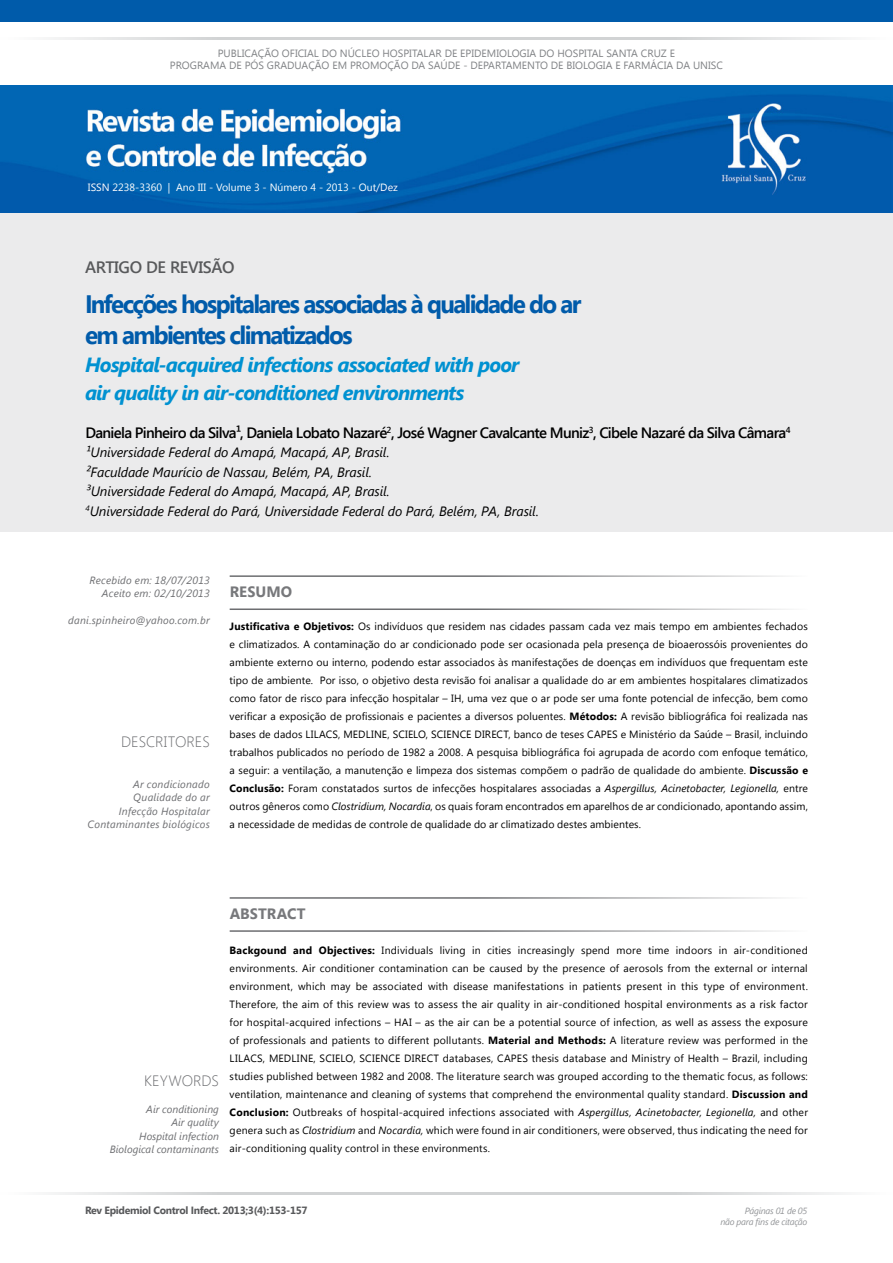
<style>
.page{position:relative;width:893px;height:1263px;background:#fff}
.page>*{position:absolute;margin:0;border:0;box-sizing:border-box;transform-origin:0 0}
.t1{font:700 25.2px/30.3px "Segoe UI";letter-spacing:-.07em;color:#005baa;scale:.96 1}
.t2{font:italic 700 20.55px/28.3px "Segoe UI";letter-spacing:-.045em;color:#0091d1}
.t3{font:600 16.5px "Segoe UI";letter-spacing:-.02em;color:#58595b}
.t4{font:600 15px "Segoe UI";letter-spacing:-.045em;color:#000}
.t5{font:300 15px "Segoe UI";color:#6d6e71}
.t6{font:700 15px "Segoe UI";letter-spacing:.005em;color:#77787b}
.t7{font:italic 13.5px/19.5px "Segoe UI";letter-spacing:-.005em;color:#000}
.t8{font:10.5px/18px "Segoe UI";letter-spacing:.015em;color:#000;text-align:justify}
.t9{font:italic 10.5px/13.5px "Segoe UI";letter-spacing:.02em;color:#6d6e71;text-align:right}
.t10{font:10.5px/12.6px "Segoe UI";color:#808285;text-align:center}
.t11{font:10.5px "Segoe UI";color:#fff}
.t12{font:700 10.5px "Segoe UI";letter-spacing:-.03em;color:#58595b}
.t13{font:italic 9px/10.8px "Segoe UI";letter-spacing:-.03em;color:#939598;text-align:right}
.s1{font-weight:700}
.s2{font-style:italic}
</style>
<div class="page">
<div style="left:0;top:197px;width:893px;height:334px;background:#ebebec"></div>
<img style="left:0;top:85px;width:893px;height:127px">
<div style="left:0;top:0;width:893px;height:21px;background:#005baa"></div>
<hr style="left:0;top:1192px;width:447px;height:2px;background:#d1d3d4">
<hr style="left:446px;top:1192px;width:447px;height:2px;background:#d1d3d4">
<hr style="left:0;top:37px;width:446px;height:3px;background:#d1d3d4">
<hr style="left:446px;top:37px;width:447px;height:3px;background:#d1d3d4">
<hr style="left:230px;top:575px;width:578px;height:2px;background:#6d6e71">
<hr style="left:230px;top:897px;width:578px;height:2px;background:#6d6e71">
<hr style="left:230px;top:608px;width:578px;height:2px;background:#6d6e71">
<hr style="left:230px;top:930px;width:578px;height:2px;background:#6d6e71">
<p class="t10" style="left:170px;top:46px;width:555px">PUBLICAÇÃO OFICIAL DO NÚCLEO HOSPITALAR DE EPIDEMIOLOGIA DO HOSPITAL SANTA CRUZ E<br>PROGRAMA DE PÓS GRADUAÇÃO EM PROMOÇÃO DA SAÚDE - DEPARTAMENTO DE BIOLOGIA E FARMÁCIA DA UNISC</p>
<p class="t11" style="left:88px;top:179px;width:311px">ISSN 2238-3360 | Ano III - Volume 3 - Número 4 - 2013 - Out/Dez</p>
<h3 class="t3" style="left:85px;top:256px;width:151px">ARTIGO DE REVISÃO</h3>
<h1 class="t1" style="left:85px;top:288px;width:519px">Infecções hospitalares associadas à qualidade do ar em ambientes climatizados</h1>
<h2 class="t2" style="left:85px;top:349px;width:436px">Hospital-acquired infections associated with poor air quality in air-conditioned environments</h2>
<h3 class="t4" style="left:85px;top:422px;width:707px">Daniela Pinheiro da Silva¹, Daniela Lobato Nazaré<sup>2</sup>, José Wagner Cavalcante Muniz<sup>3</sup>, Cibele Nazaré da Silva Câmara<sup>4</sup></h3>
<p class="t7" style="left:85px;top:442px;width:455px">¹Universidade Federal do Amapá, Macapá, AP, Brasil.<br>²Faculdade Maurício de Nassau, Belém, PA, Brasil.<br>³Universidade Federal do Amapá, Macapá, AP, Brasil.<br><sup>4</sup>Universidade Federal do Pará, Universidade Federal do Pará, Belém, PA, Brasil.</p>
<p class="t9" style="left:90px;top:573px;width:122px">Recebido em: 18/07/2013<br>Aceito em: 02/10/2013</p>
<p class="t9" style="left:68px;top:613px;width:143px">dani.spinheiro@yahoo.com.br</p>
<h3 class="t5" style="left:121px;top:732px;width:90px">DESCRITORES</h3>
<p class="t9" style="left:88px;top:777px;width:124px">Ar condicionado<br>Qualidade do ar<br>Infecção Hospitalar<br>Contaminantes biológicos</p>
<h3 class="t6" style="left:230px;top:581px;width:64px">RESUMO</h3>
<p class="t8" style="left:230px;top:617px;width:580px"><span class="s1">Justificativa e Objetivos:</span> Os indivíduos que residem nas cidades passam cada vez mais tempo em ambientes fechados e climatizados. A contaminação do ar condicionado pode ser ocasionada pela presença de bioaerossóis provenientes do ambiente externo ou interno, podendo estar associados às manifestações de doenças em indivíduos que frequentam este tipo de ambiente. Por isso, o objetivo desta revisão foi analisar a qualidade do ar em ambientes hospitalares climatizados como fator de risco para infecção hospitalar – IH, uma vez que o ar pode ser uma fonte potencial de infecção, bem como verificar a exposição de profissionais e pacientes a diversos poluentes. <span class="s1">Métodos:</span> A revisão bibliográfica foi realizada nas bases de dados LILACS, MEDLINE, SCIELO, SCIENCE DIRECT, banco de teses CAPES e Ministério da Saúde – Brasil, incluindo trabalhos publicados no período de 1982 a 2008. A pesquisa bibliográfica foi agrupada de acordo com enfoque temático, a seguir: a ventilação, a manutenção e limpeza dos sistemas compõem o padrão de qualidade do ambiente. <span class="s1">Discussão e Conclusão:</span> Foram constatados surtos de infecções hospitalares associadas a <span class="s2">Aspergillus, Acinetobacter, Legionella,</span> entre outros gêneros como <span class="s2">Clostridium, Nocardia</span>, os quais foram encontrados em aparelhos de ar condicionado, apontando assim, a necessidade de medidas de controle de qualidade do ar climatizado destes ambientes.</p>
<h3 class="t6" style="left:230px;top:903px;width:77px">ABSTRACT</h3>
<h3 class="t5" style="left:144px;top:1070px;width:76px">KEYWORDS</h3>
<p class="t9" style="left:110px;top:1102px;width:111px">Air conditioning<br>Air quality<br>Hospital infection<br>Biological contaminants</p>
<p class="t8" style="left:230px;top:941px;width:580px"><span class="s1">Backgound and Objectives:</span> Individuals living in cities increasingly spend more time indoors in air-conditioned environments. Air conditioner contamination can be caused by the presence of aerosols from the external or internal environment, which may be associated with disease manifestations in patients present in this type of environment.<br>Therefore, the aim of this review was to assess the air quality in air-conditioned hospital environments as a risk factor for hospital-acquired infections – HAI – as the air can be a potential source of infection, as well as assess the exposure of professionals and patients to different pollutants. <span class="s1">Material and Methods:</span> A literature review was performed in the LILACS, MEDLINE, SCIELO, SCIENCE DIRECT databases, CAPES thesis database and Ministry of Health – Brazil, including studies published between 1982 and 2008. The literature search was grouped according to the thematic focus, as follows: ventilation, maintenance and cleaning of systems that comprehend the environmental quality standard. <span class="s1">Discussion and Conclusion:</span> Outbreaks of hospital-acquired infections associated with <span class="s2">Aspergillus, Acinetobacter, Legionella,</span> and other genera such as <span class="s2">Clostridium</span> and <span class="s2">Nocardia,</span> which were found in air conditioners, were observed, thus indicating the need for air-conditioning quality control in these environments.</p>
<p class="t12" style="left:85px;top:1203px;width:224px">Rev Epidemiol Control Infect. 2013;3(4):153-157</p>
<p class="t13" style="left:720px;top:1205px;width:88px">Páginas 01 de 05<br>não para fins de citação</p>
</div>
